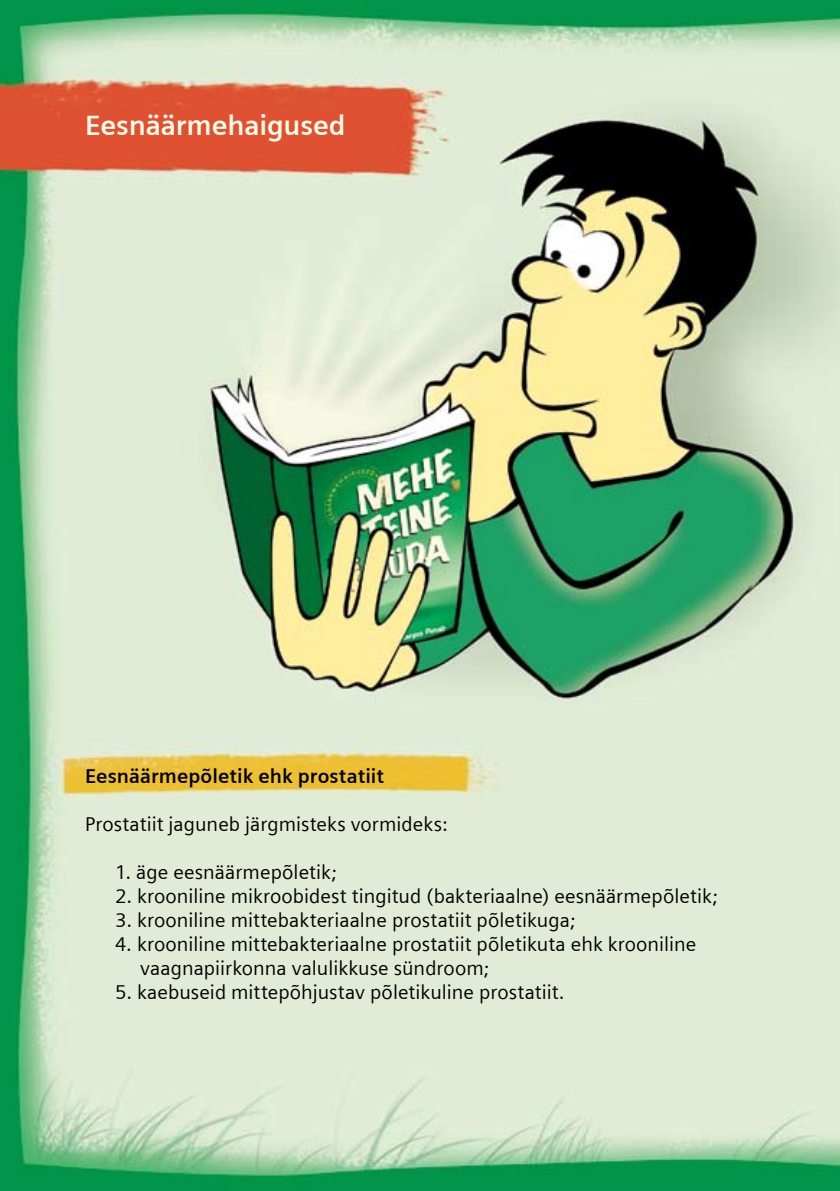
<style>
.page{position:relative;width:840px;height:1191px;background:#fff}
.page>*{position:absolute;margin:0;border:0;box-sizing:border-box;transform-origin:0 0}
.t1{font:700 28px "Siemens Sans";letter-spacing:-.005em;color:#fffdea}
.t2{font:20px/24px "Siemens Sans";letter-spacing:.005em;color:#000}
.t3{font:700 20px "Siemens Sans";letter-spacing:.005em;color:#000}
</style>
<div class="page">
<img style="left:0;top:0;width:839px;height:1191px">
<h1 class="t1" style="left:85px;top:109px;width:262px">Eesnäärmehaigused</h1>
<p class="t3" style="left:85px;top:764px;width:300px">Eesnäärmepõletik ehk prostatiit</p>
<p class="t2" style="left:85px;top:812px;width:364px">Prostatiit jaguneb järgmisteks vormideks:</p>
<p class="t2" style="left:115px;top:860px;width:223px">1. äge eesnäärmepõletik;</p>
<p class="t2" style="left:115px;top:884px;width:604px">2. krooniline mikroobidest tingitud (bakteriaalne) eesnäärmepõletik;</p>
<p class="t2" style="left:115px;top:908px;width:461px">3. krooniline mittebakteriaalne prostatiit põletikuga;</p>
<p class="t2" style="left:140px;top:932px;width:557px;text-indent:-25px">4. krooniline mittebakteriaalne prostatiit põletikuta ehk krooniline vaagnapiirkonna valulikkuse sündroom;</p>
<p class="t2" style="left:115px;top:980px;width:450px">5. kaebuseid mittepõhjustav põletikuline prostatiit.</p>
</div>
